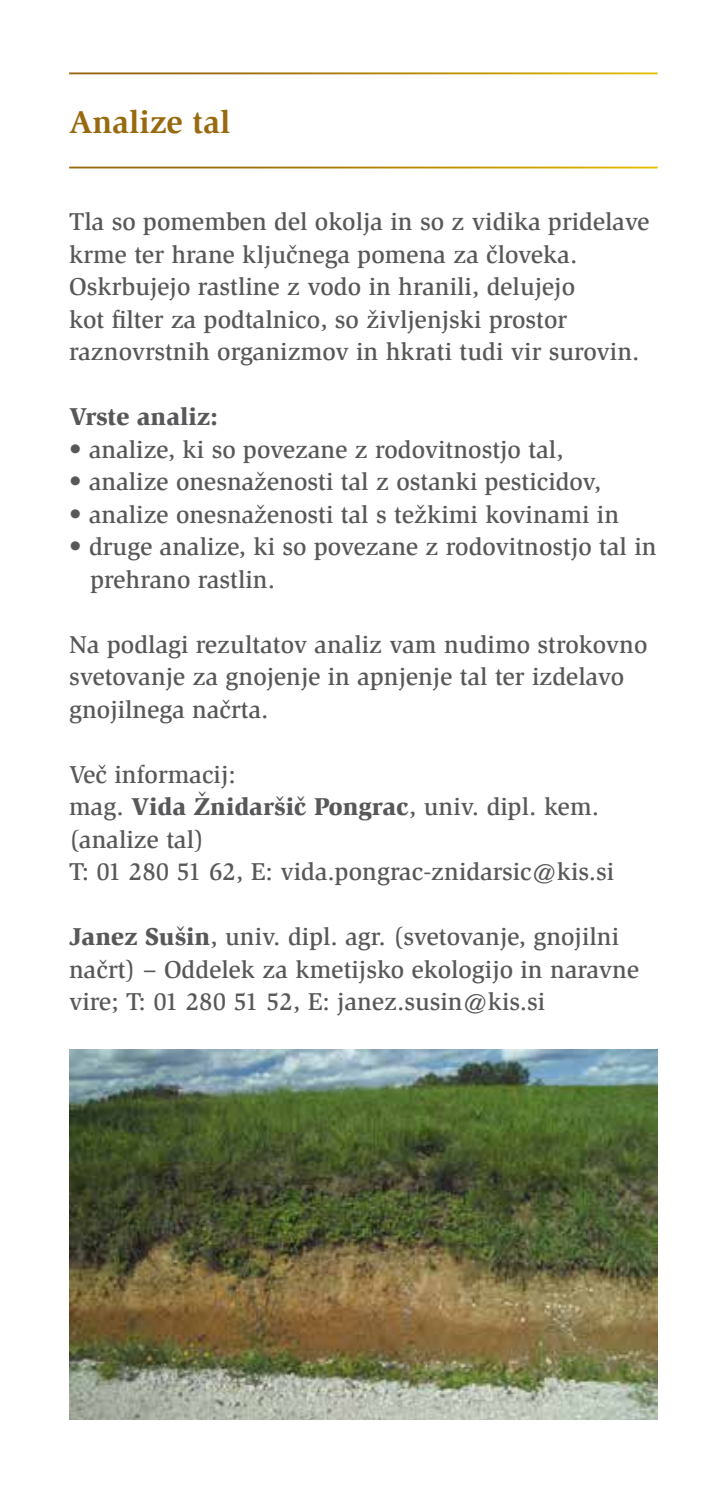
<style>
.page{position:relative;width:702px;height:1489px;background:#fff}
.page>*{position:absolute;margin:0;border:0;box-sizing:border-box;transform-origin:0 0}
.t1{font:700 32.5px "Slimbach Std";color:#98690e}
.t2{font:500 25px/32.5px "Slimbach Std";color:#58585a}
.t3{font:900 25px "Slimbach Std";color:#58585a}
.s1{font-weight:900}
</style>
<div class="page">
<img style="left:69px;top:1049px;width:588px;height:370px">
<h1 class="t1" style="left:69px;top:102px;width:163px">Analize tal</h1>
<p class="t2" style="left:69px;top:205px;width:582px">Tla so pomemben del okolja in so z vidika pridelave krme ter hrane ključnega pomena za človeka.<br>Oskrbujejo rastline z vodo in hranili, delujejo<br>kot filter za podtalnico, so življenjski prostor raznovrstnih organizmov in hkrati tudi vir surovin.</p>
<p class="t3" style="left:69px;top:401px;width:150px">Vrste analiz:</p>
<p class="t2" style="left:69px;top:433px;width:496px">• analize, ki so povezane z rodovitnostjo tal,</p>
<p class="t2" style="left:69px;top:465px;width:533px">• analize onesnaženosti tal z ostanki pesticidov,</p>
<p class="t2" style="left:69px;top:498px;width:551px">• analize onesnaženosti tal s težkimi kovinami in</p>
<p class="t2" style="left:90px;top:530px;width:567px;text-indent:-21px">• druge analize, ki so povezane z rodovitnostjo tal in prehrano rastlin.</p>
<p class="t2" style="left:69px;top:628px;width:579px">Na podlagi rezultatov analiz vam nudimo strokovno svetovanje za gnojenje in apnjenje tal ter izdelavo gnojilnega načrta.</p>
<p class="t2" style="left:69px;top:758px;width:546px">Več informacij:<br>mag. <span class="s1">Vida Žnidaršič Pongrac</span>, univ. dipl. kem. (analize tal)<br>T: 01 280 51 62, E: vida.pongrac-znidarsic@kis.si</p>
<p class="t2" style="left:69px;top:920px;width:571px"><span class="s1">Janez Sušin</span>, univ. dipl. agr. (svetovanje, gnojilni načrt) – Oddelek za kmetijsko ekologijo in naravne vire; T: 01 280 51 52, E: janez.susin@kis.si</p>
</div>
